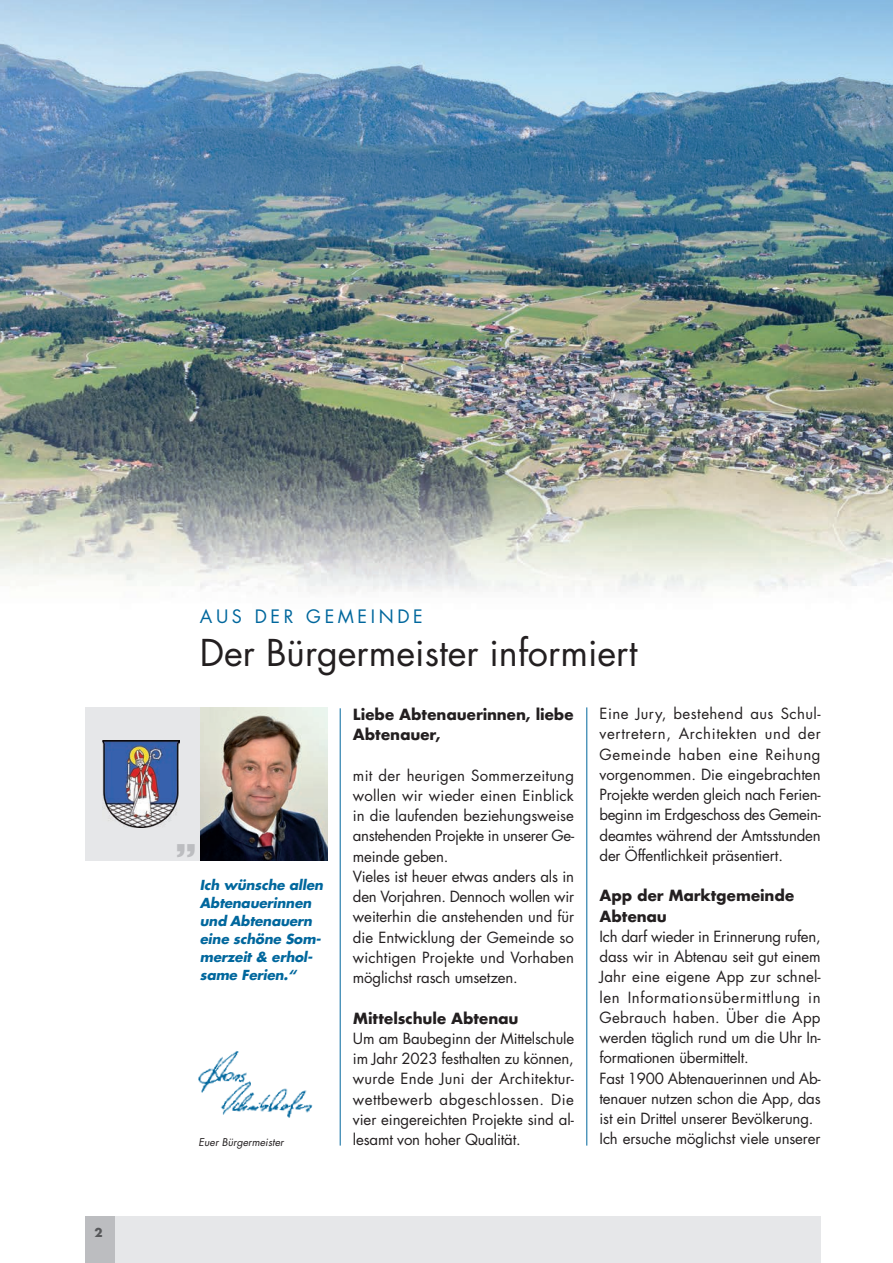
<style>
.page{position:relative;width:893px;height:1263px;background:#fff}
.page>*{position:absolute;margin:0;border:0;box-sizing:border-box;transform-origin:0 0}
.t1{font:36px "Futura";color:#231f20}
.t2{font:18px "Futura";letter-spacing:.2em;color:#00679d}
.t3{font:15px/20.2px "Futura";letter-spacing:-.01em;color:#231f20}
.t4{font:700 15px/20.2px "Futura";letter-spacing:-.015em;color:#231f20}
.t5{font:italic 700 13.5px/18px "Futura";letter-spacing:-.01em;color:#00679d}
.t6{font:700 12px "Futura";color:#57585a}
.t7{font:italic 10.5px "Futura";color:#231f20}
</style>
<div class="page">
<div style="left:85px;top:1216px;width:736px;height:47px;background:#e6e7e9"></div>
<div style="left:85px;top:1216px;width:30px;height:47px;background:#bcbdc0"></div>
<img style="left:0;top:0;width:893px;height:802px">
<hr style="left:586px;top:707px;width:1px;height:439px;background:#00679d">
<hr style="left:340px;top:708px;width:1px;height:438px;background:#00679d">
<img style="left:200px;top:707px;width:127px;height:154px">
<div style="left:85px;top:707px;width:115px;height:154px;background:#e6e7e9"></div>
<img style="left:198px;top:1051px;width:49px;height:42px">
<img style="left:209px;top:1074px;width:104px;height:44px">
<img style="left:103px;top:741px;width:77px;height:87px">
<p class="t6" style="left:94px;top:1224px;width:10px">2</p>
<p class="t2" style="left:200px;top:604px;width:224px">AUS DER GEMEINDE</p>
<h1 class="t1" style="left:200px;top:628px;width:439px">Der Bürgermeister informiert</h1>
<p class="t4" style="left:353px;top:704px;width:222px">Liebe Abtenauerinnen, liebe<br>Abtenauer,</p>
<p class="t3" style="left:353px;top:765px;width:223px">mit der heurigen Sommerzeitung wollen wir wieder einen Einblick in die laufenden beziehungsweise anstehenden Projekte in unserer Ge&shy;meinde geben.<br>Vieles ist heuer etwas anders als in den Vorjahren. Dennoch wollen wir weiterhin die anstehenden und für die Entwicklung der Gemeinde so wichtigen Projekte und Vorhaben möglichst rasch umsetzen.</p>
<p class="t4" style="left:353px;top:1008px;width:167px">Mittelschule Abtenau</p>
<p class="t3" style="left:353px;top:1028px;width:223px;text-align:justify">Um am Baubeginn der Mittelschule im Jahr 2023 festhalten zu können, wurde Ende Juni der Architektur&shy;wettbewerb abgeschlossen. Die vier eingereichten Projekte sind al&shy;lesamt von hoher Qualität.</p>
<p class="t3" style="left:600px;top:703px;width:223px;text-align:justify">Eine Jury, bestehend aus Schul&shy;vertretern, Architekten und der Gemeinde haben eine Reihung vorgenommen. Die eingebrachten Projekte werden gleich nach Ferien&shy;beginn im Erdgeschoss des Gemein&shy;deamtes während der Amtsstunden der Öffentlichkeit präsentiert.</p>
<p class="t4" style="left:600px;top:886px;width:196px">App der Marktgemeinde<br>Abtenau</p>
<p class="t3" style="left:600px;top:926px;width:223px">Ich darf wieder in Erinnerung rufen, dass wir in Abtenau seit gut einem Jahr eine eigene App zur schnel&shy;len Informationsübermittlung in Gebrauch haben. Über die App werden täglich rund um die Uhr In&shy;formationen übermittelt.<br>Fast 1900 Abtenauerinnen und Ab&shy;tenauer nutzen schon die App, das ist ein Drittel unserer Bevölkerung.<br>Ich ersuche möglichst viele unserer</p>
<p class="t5" style="left:200px;top:875px;width:125px">Ich wünsche allen<br>Abtenauerinnen und Abtenauern eine schöne Som&shy;merzeit &amp; erhol&shy;same Ferien.“</p>
<p class="t7" style="left:199px;top:1134px;width:87px">Euer Bürgermeister</p>
</div>
